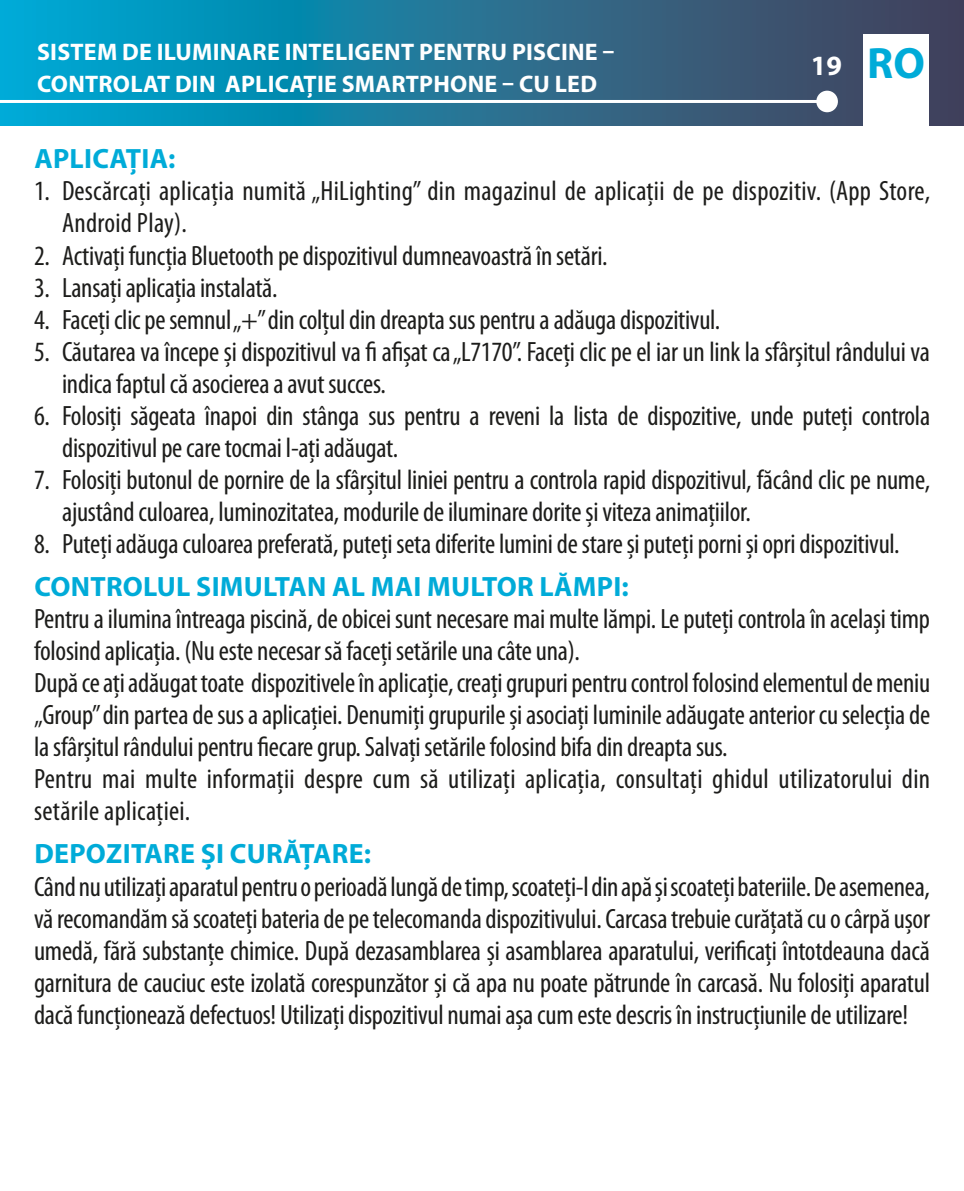
<style>
.page{position:relative;width:964px;height:1191px;background:#fff}
.page>*{position:absolute;margin:0;border:0;box-sizing:border-box;transform-origin:0 0}
.t1{font:condensed 28px/32px "Myriad Pro";letter-spacing:-.01em;color:#1d1d1b}
.t2{font:condensed 28px/32px "Myriad Pro";letter-spacing:.01em;color:#1d1d1b}
.t3{font:700 28px "Myriad Pro";letter-spacing:.01em;color:#00abd8}
.t4{font:700 28px "Myriad Pro";color:#fff}
.t5{font:700 24px/32px "Myriad Pro";letter-spacing:.01em;color:#fff}
.s1{font-size:44px;color:#00abd8}
</style>
<div class="page">
<svg style="left:0;top:0;width:964px;height:125px;background:#1f7698"></svg>
<hr style="left:0;top:100px;width:827px;height:3px;background:#fff">
<div style="left:816px;top:91px;width:22px;height:21px;background:#fff;border-radius:50%"></div>
<div style="left:863px;top:34px;width:66px;height:94px;background:#fff"></div>
<p class="t5" style="left:37px;top:35px;width:579px">SISTEM DE ILUMINARE INTELIGENT PENTRU PISCINE –<br>CONTROLAT DIN APLICAȚIE SMARTPHONE – CU LED</p>
<p class="t4" style="left:811px;top:48px;width:116px">19 <span class="s1">RO</span></p>
<p class="t3" style="left:34px;top:141px;width:143px">APLICAȚIA:</p>
<p class="t2" style="left:62px;top:175px;width:869px;text-indent:-28px">1. Descărcați aplicația numită „HiLighting” din magazinul de aplicații de pe dispozitiv. (App Store,<br>Android Play).</p>
<p class="t1" style="left:34px;top:239px;width:575px">2. Activați funcția Bluetooth pe dispozitivul dumneavoastră în setări.</p>
<p class="t1" style="left:34px;top:271px;width:245px">3. Lansați aplicația instalată.</p>
<p class="t1" style="left:34px;top:303px;width:688px">4. Faceți clic pe semnul „+” din colțul din dreapta sus pentru a adăuga dispozitivul.</p>
<p class="t1" style="left:62px;top:335px;width:869px;text-indent:-28px">5. Căutarea va începe și dispozitivul va fi afișat ca „L7170”. Faceți clic pe el iar un link la sfârșitul rândului va indica faptul că asocierea a avut succes.</p>
<p class="t1" style="left:62px;top:399px;width:869px;text-indent:-28px">6. Folosiți săgeata înapoi din stânga sus pentru a reveni la lista de dispozitive, unde puteți controla dispozitivul pe care tocmai l-ați adăugat.</p>
<p class="t1" style="left:62px;top:463px;width:869px;text-indent:-28px">7. Folosiți butonul de pornire de la sfârșitul liniei pentru a controla rapid dispozitivul, făcând clic pe nume, ajustând culoarea, luminozitatea, modurile de iluminare dorite și viteza animațiilor.</p>
<p class="t1" style="left:34px;top:527px;width:867px">8. Puteți adăuga culoarea preferată, puteți seta diferite lumini de stare și puteți porni și opri dispozitivul.</p>
<p class="t3" style="left:34px;top:568px;width:596px">CONTROLUL SIMULTAN AL MAI MULTOR LĂMPI:</p>
<p class="t1" style="left:34px;top:602px;width:897px">Pentru a ilumina întreaga piscină, de obicei sunt necesare mai multe lămpi. Le puteți controla în același timp folosind aplicația. (Nu este necesar să faceți setările una câte una).<br>După ce ați adăugat toate dispozitivele în aplicație, creați grupuri pentru control folosind elementul de meniu „Group” din partea de sus a aplicației. Denumiți grupurile și asociați luminile adăugate anterior cu selecția de la sfârșitul rândului pentru fiecare grup. Salvați setările folosind bifa din dreapta sus.<br>Pentru mai multe informații despre cum să utilizați aplicația, consultați ghidul utilizatorului din setările aplicației.</p>
<p class="t3" style="left:34px;top:835px;width:338px">DEPOZITARE ȘI CURĂȚARE:</p>
<p class="t1" style="left:34px;top:870px;width:897px;text-align:justify">Când nu utilizați aparatul pentru o perioadă lungă de timp, scoateți-l din apă și scoateți bateriile. De asemenea, vă recomandăm să scoateți bateria de pe telecomanda dispozitivului. Carcasa trebuie curățată cu o cârpă ușor umedă, fără substanțe chimice. După dezasamblarea și asamblarea aparatului, verificați întotdeauna dacă garnitura de cauciuc este izolată corespunzător și că apa nu poate pătrunde în carcasă. Nu folosiți aparatul dacă funcționează defectuos! Utilizați dispozitivul numai așa cum este descris în instrucțiunile de utilizare!</p>
</div>
